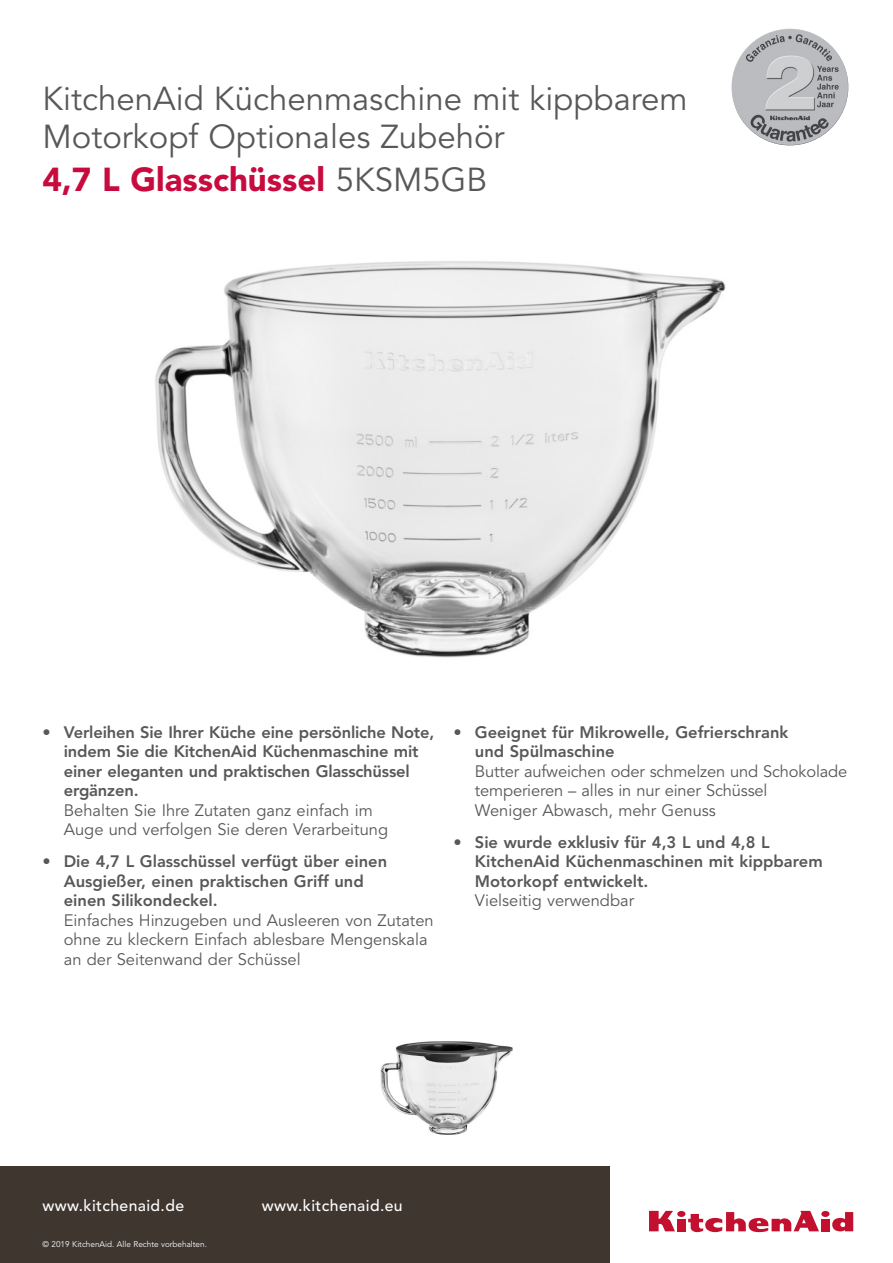
<style>
.page{position:relative;width:893px;height:1263px;background:#fff}
.page>*{position:absolute;margin:0;border:0;box-sizing:border-box;transform-origin:0 0}
.Titre_Produit_22{font:33px/37.5px "Avenir LT Std";color:#57585a}
.Titre_Produit_22-2{font:900 33px "Avenir LT Std";color:#c80b3e}
.Texte_Feature{font:800 16.5px/19.5px "Avenir LT Std";color:#57585a}
.TexteBenefit{font:16.5px/19.5px "Avenir LT Std";color:#57585a}
.WWW{font:500 15.75px "Avenir LT Std";letter-spacing:.025em;color:#fff}
.t1{font:8.25px "Avenir LT Std";color:#fff}
.s1{font-weight:400;color:#57585a}
</style>
<div class="page">
<div style="left:677px;top:1219px;width:8px;height:12px;background:#c3102f"></div>
<div style="left:677px;top:1211px;width:8px;height:6px;background:#c3102f;border-radius:50%"></div>
<div style="left:821px;top:1219px;width:8px;height:12px;background:#c3102f"></div>
<div style="left:821px;top:1211px;width:8px;height:6px;background:#c3102f;border-radius:50%"></div>
<svg style="left:649px;top:1211px;width:26px;height:20px"></svg>
<svg style="left:688px;top:1211px;width:131px;height:21px"></svg>
<svg style="left:832px;top:1212px;width:21px;height:19px"></svg>
<img style="left:380px;top:1041px;width:133px;height:94px">
<div style="left:0;top:1166px;width:609px;height:97px;background:#3f3630"></div>
<img style="left:155px;top:261px;width:571px;height:397px">
<img style="left:731px;top:28px;width:117px;height:117px;border-radius:58px">
<p class="Titre_Produit_22" style="left:43px;top:81px;width:647px">KitchenAid Küchenmaschine mit kippbarem<br>Motorkopf Optionales Zubehör</p>
<p class="Titre_Produit_22-2" style="left:43px;top:160px;width:446px">4,7 L Glasschüssel <span class="s1">5KSM5GB</span></p>
<p class="Texte_Feature" style="left:64px;top:722px;width:372px;text-indent:-21px">• Verleihen Sie Ihrer Küche eine persönliche Note, indem Sie die KitchenAid Küchenmaschine mit einer eleganten und praktischen Glasschüssel ergänzen.</p>
<p class="TexteBenefit" style="left:64px;top:800px;width:326px">Behalten Sie Ihre Zutaten ganz einfach im<br>Auge und verfolgen Sie deren Verarbeitung</p>
<p class="Texte_Feature" style="left:64px;top:852px;width:325px;text-indent:-21px">• Die 4,7 L Glasschüssel verfügt über einen<br>Ausgießer, einen praktischen Griff und einen Silikondeckel.</p>
<p class="TexteBenefit" style="left:64px;top:911px;width:371px">Einfaches Hinzugeben und Ausleeren von Zutaten ohne zu kleckern Einfach ablesbare Mengenskala an der Seitenwand der Schüssel</p>
<p class="Texte_Feature" style="left:475px;top:722px;width:315px;text-indent:-21px">• Geeignet für Mikrowelle, Gefrierschrank und Spülmaschine</p>
<p class="TexteBenefit" style="left:475px;top:761px;width:374px">Butter aufweichen oder schmelzen und Schokolade temperieren – alles in nur einer Schüssel</p>
<p class="TexteBenefit" style="left:475px;top:800px;width:243px">Weniger Abwasch, mehr Genuss</p>
<p class="Texte_Feature" style="left:475px;top:832px;width:349px;text-indent:-21px">• Sie wurde exklusiv für 4,3 L und 4,8 L<br>KitchenAid Küchenmaschinen mit kippbarem<br>Motorkopf entwickelt.</p>
<p class="TexteBenefit" style="left:475px;top:891px;width:161px">Vielseitig verwendbar</p>
<p class="WWW" style="left:43px;top:1196px;width:143px">www.kitchenaid.de</p>
<p class="WWW" style="left:262px;top:1196px;width:142px">www.kitchenaid.eu</p>
<p class="t1" style="left:43px;top:1239px;width:166px">© 2019 KitchenAid. Alle Rechte vorbehalten.</p>
</div>
